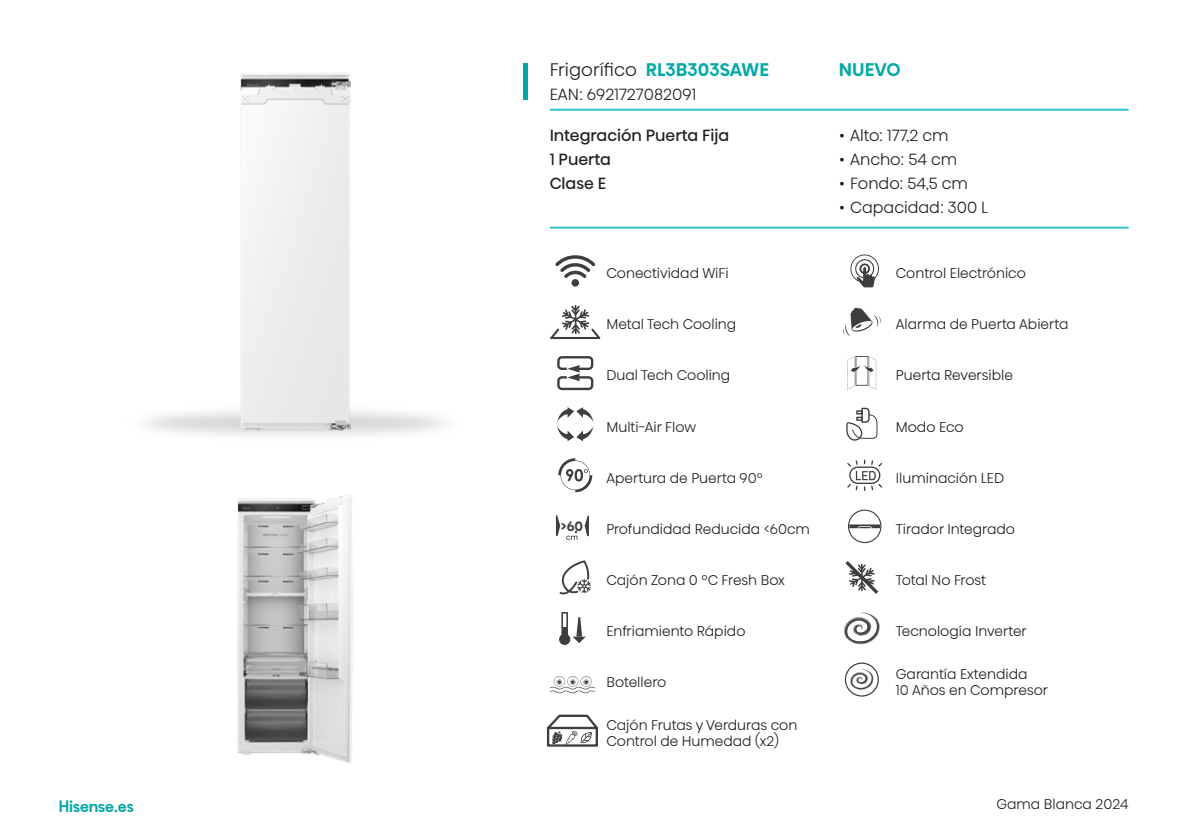
<style>
.page{position:relative;width:1191px;height:840px;background:#fff}
.page>*{position:absolute;margin:0;border:0;box-sizing:border-box;transform-origin:0 0}
.t1{font:300 18px "Hisense Alfabet";color:#231f20}
.t2{font:500 18px "Hisense Alfabet";color:#00a9a7}
.t3{font:300 16px "Hisense Alfabet";color:#231f20}
.t4{font:16px/24px "Hisense Alfabet";color:#231f20}
.t5{font:500 14.6px "Hisense Alfabet";color:#00a9a7}
.t6{font:300 14px/16.8px "Hisense Alfabet";color:#231f20}
.t7{font:500 13.4px "Hisense Alfabet";color:#3e3e3f}
.s1{font-weight:500;color:#00a9a7}
</style>
<div class="page">
<div style="left:522px;top:63px;width:5px;height:36px;background:#00a9a7"></div>
<img style="left:241px;top:72px;width:109px;height:358px">
<hr style="left:550px;top:109px;width:578px;height:2px;background:#30c4cc">
<hr style="left:550px;top:226px;width:578px;height:2px;background:#30c4cc">
<img style="left:237px;top:495px;width:117px;height:266px">
<svg style="left:555px;top:255px;width:40px;height:23px"></svg>
<div style="left:571px;top:279px;width:8px;height:7px;background:#3e3e3f;border-radius:50%"></div>
<svg style="left:551px;top:305px;width:49px;height:32px"></svg>
<hr style="left:550px;top:337px;width:50px;height:2px;background:#3e3e3f">
<svg style="left:557px;top:356px;width:36px;height:34px"></svg>
<svg style="left:557px;top:407px;width:37px;height:34px"></svg>
<svg style="left:558px;top:458px;width:34px;height:34px"></svg>
<svg style="left:556px;top:515px;width:4px;height:20px"></svg>
<svg style="left:584px;top:515px;width:5px;height:21px"></svg>
<svg style="left:566px;top:531px;width:11px;height:8px"></svg>
<svg style="left:559px;top:560px;width:32px;height:34px"></svg>
<svg style="left:561px;top:612px;width:25px;height:30px"></svg>
<div style="left:559px;top:633px;width:11px;height:11px;background:#3e3e3f;border-radius:50%"></div>
<div style="left:562px;top:626px;width:5px;height:8px;background:#3e3e3f"></div>
<svg style="left:550px;top:676px;width:45px;height:18px"></svg>
<svg style="left:546px;top:714px;width:52px;height:33px"></svg>
<svg style="left:850px;top:254px;width:29px;height:33px"></svg>
<svg style="left:843px;top:307px;width:38px;height:29px"></svg>
<svg style="left:847px;top:356px;width:29px;height:34px"></svg>
<svg style="left:846px;top:407px;width:31px;height:33px"></svg>
<svg style="left:847px;top:459px;width:35px;height:31px"></svg>
<svg style="left:848px;top:509px;width:33px;height:33px"></svg>
<svg style="left:845px;top:561px;width:33px;height:32px"></svg>
<svg style="left:843px;top:612px;width:37px;height:32px"></svg>
<svg style="left:845px;top:662px;width:34px;height:34px"></svg>
<p class="t1" style="left:550px;top:53px;width:221px">Frigorífico <span class="s1">RL3B303SAWE</span></p>
<p class="t3" style="left:550px;top:80px;width:148px">EAN: 6921727082091</p>
<p class="t4" style="left:550px;top:121px;width:181px">Integración Puerta Fija<br>1 Puerta<br>Clase E</p>
<p class="t3" style="left:839px;top:120px;width:111px">• Alto: 177,2 cm</p>
<p class="t2" style="left:839px;top:57px;width:63px">NUEVO</p>
<p class="t3" style="left:839px;top:144px;width:120px">• Ancho: 54 cm</p>
<p class="t3" style="left:839px;top:168px;width:131px">• Fondo: 54,5 cm</p>
<p class="t3" style="left:839px;top:192px;width:151px">• Capacidad: 300 L</p>
<p class="t6" style="left:606px;top:262px;width:124px">Conectividad WiFi</p>
<p class="t6" style="left:896px;top:262px;width:131px">Control Electrónico</p>
<p class="t6" style="left:606px;top:314px;width:131px">Metal Tech Cooling</p>
<p class="t6" style="left:606px;top:365px;width:125px">Dual Tech Cooling</p>
<p class="t6" style="left:606px;top:416px;width:91px">Multi-Air Flow</p>
<p class="t6" style="left:896px;top:314px;width:174px">Alarma de Puerta Abierta</p>
<p class="t6" style="left:896px;top:365px;width:119px">Puerta Reversible</p>
<p class="t6" style="left:896px;top:416px;width:69px">Modo Eco</p>
<p class="t6" style="left:606px;top:467px;width:158px">Apertura de Puerta 90°</p>
<p class="t6" style="left:896px;top:467px;width:110px">Iluminación LED</p>
<p class="t7" style="left:560px;top:516px;width:24px">&gt;60</p>
<p class="t6" style="left:606px;top:518px;width:205px">Profundidad Reducida &lt;60cm</p>
<p class="t6" style="left:606px;top:569px;width:180px">Cajón Zona 0 ºC Fresh Box</p>
<p class="t6" style="left:606px;top:620px;width:140px">Enfriamiento Rápido</p>
<p class="t6" style="left:606px;top:671px;width:61px">Botellero</p>
<p class="t6" style="left:606px;top:713px;width:192px">Cajón Frutas y Verduras con<br>Control de Humedad (x2)</p>
<p class="t6" style="left:896px;top:518px;width:121px">Tirador Integrado</p>
<p class="t6" style="left:896px;top:569px;width:92px">Total No Frost</p>
<p class="t6" style="left:896px;top:620px;width:132px">Tecnología Inverter</p>
<p class="t6" style="left:896px;top:662px;width:154px">Garantía Extendida<br>10 Años en Compresor</p>
<p class="t5" style="left:59px;top:795px;width:76px">HISENSE.ES</p>
<p class="t6" style="left:996px;top:793px;width:134px">Gama Blanca 2024</p>
</div>
